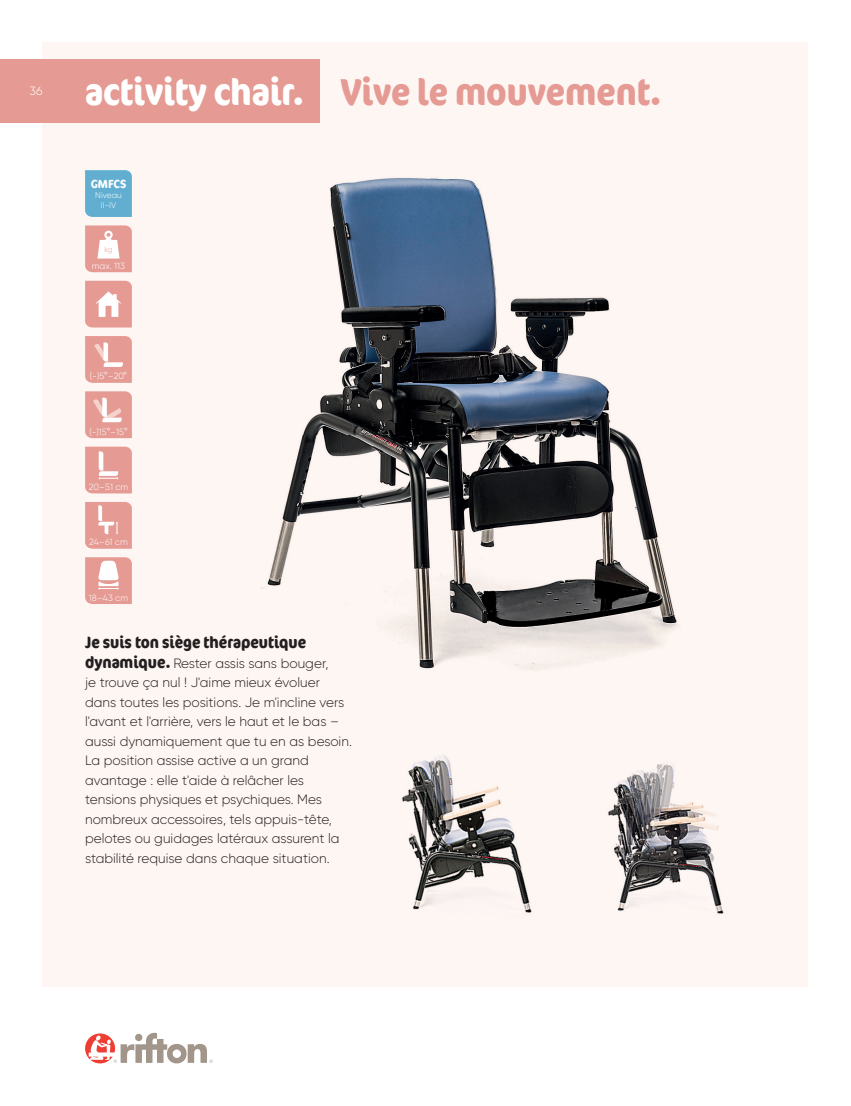
<style>
.page{position:relative;width:851px;height:1106px;background:#fff}
.page>*{position:absolute;margin:0;border:0;box-sizing:border-box;transform-origin:0 0}
.t1{font:700 condensed 37.5px "Cocon Offc Pro";color:#e59b94}
.t2{font:700 condensed 37.5px "Cocon Offc Pro";color:#fff}
.t3{font:700 condensed 16.5px "Cocon Offc Pro";color:#231f20}
.t4{font:300 13.5px/19.5px "Gilroy";color:#231f20}
.t5{font:300 12px "Gilroy";color:#fff}
.t6{font:700 condensed 11.85px "Cocon Offc Pro";color:#fff}
.t7{font:300 9px "Gilroy";color:#fff}
.t8{font:300 8.25px/9.9px "Gilroy";color:#fff;text-align:center}
.t9{font:300 7.5px "Gilroy";color:#e59b94}
.s1{font-family:"Cocon Offc Pro";font-weight:700;font-stretch:condensed;font-size:16.5px}
</style>
<div class="page">
<div style="left:43px;top:43px;width:765px;height:943px;background:#fef6f3"></div>
<img style="left:261px;top:178px;width:417px;height:492px">
<img style="left:402px;top:755px;width:130px;height:158px">
<img style="left:608px;top:763px;width:116px;height:151px">
<div style="left:0;top:60px;width:319px;height:63px;background:#e59b94"></div>
<svg style="left:85px;top:281px;width:47px;height:46px"></svg>
<svg style="left:85px;top:336px;width:47px;height:47px;background:#e7a59f"></svg>
<svg style="left:85px;top:170px;width:47px;height:47px;background:#64afd1"></svg>
<svg style="left:85px;top:225px;width:47px;height:47px"></svg>
<svg style="left:85px;top:446px;width:47px;height:47px;background:#e7a59f"></svg>
<svg style="left:85px;top:557px;width:47px;height:47px"></svg>
<svg style="left:85px;top:502px;width:47px;height:47px;background:#e7a39d"></svg>
<svg style="left:85px;top:391px;width:47px;height:47px;background:#e8a7a1"></svg>
<svg style="left:85px;top:1033px;width:30px;height:30px"></svg>
<svg style="left:89px;top:1032px;width:124px;height:31px"></svg>
<p class="t5" style="left:30px;top:83px;width:14px">36</p>
<h1 class="t2" style="left:85px;top:65px;width:220px">activity chair.</h1>
<p class="t6" style="left:91px;top:176px;width:37px">GMFCS</p>
<p class="t8" style="left:95px;top:190px;width:28px">Niveau<br>II-IV</p>
<p class="t9" style="left:104px;top:245px;width:10px">kg</p>
<p class="t7" style="left:92px;top:260px;width:35px">max. 113</p>
<h1 class="t1" style="left:340px;top:65px;width:322px">Vive le mouvement.</h1>
<p class="t7" style="left:90px;top:371px;width:39px">(-)5°–20°</p>
<p class="t7" style="left:89px;top:426px;width:40px">(-)15°–15°</p>
<p class="t7" style="left:89px;top:481px;width:41px">20–51 cm</p>
<p class="t7" style="left:89px;top:536px;width:40px">24–61 cm</p>
<p class="t7" style="left:89px;top:592px;width:41px">18–43 cm</p>
<p class="t3" style="left:85px;top:630px;width:223px">Je suis ton siège thérapeutique</p>
<p class="t4" style="left:85px;top:653px;width:268px"><span class="s1">dynamique.</span> Rester assis sans bouger,<br>je trouve ça nul ! J'aime mieux évoluer dans toutes les positions. Je m'incline vers l'avant et l'arrière, vers le haut et le bas – aussi dynamiquement que tu en as besoin.<br>La position assise active a un grand avantage : elle t'aide à relâcher les tensions physiques et psychiques. Mes nombreux accessoires, tels appuis-tête, pelotes ou guidages latéraux assurent la stabilité requise dans chaque situation.</p>
</div>
